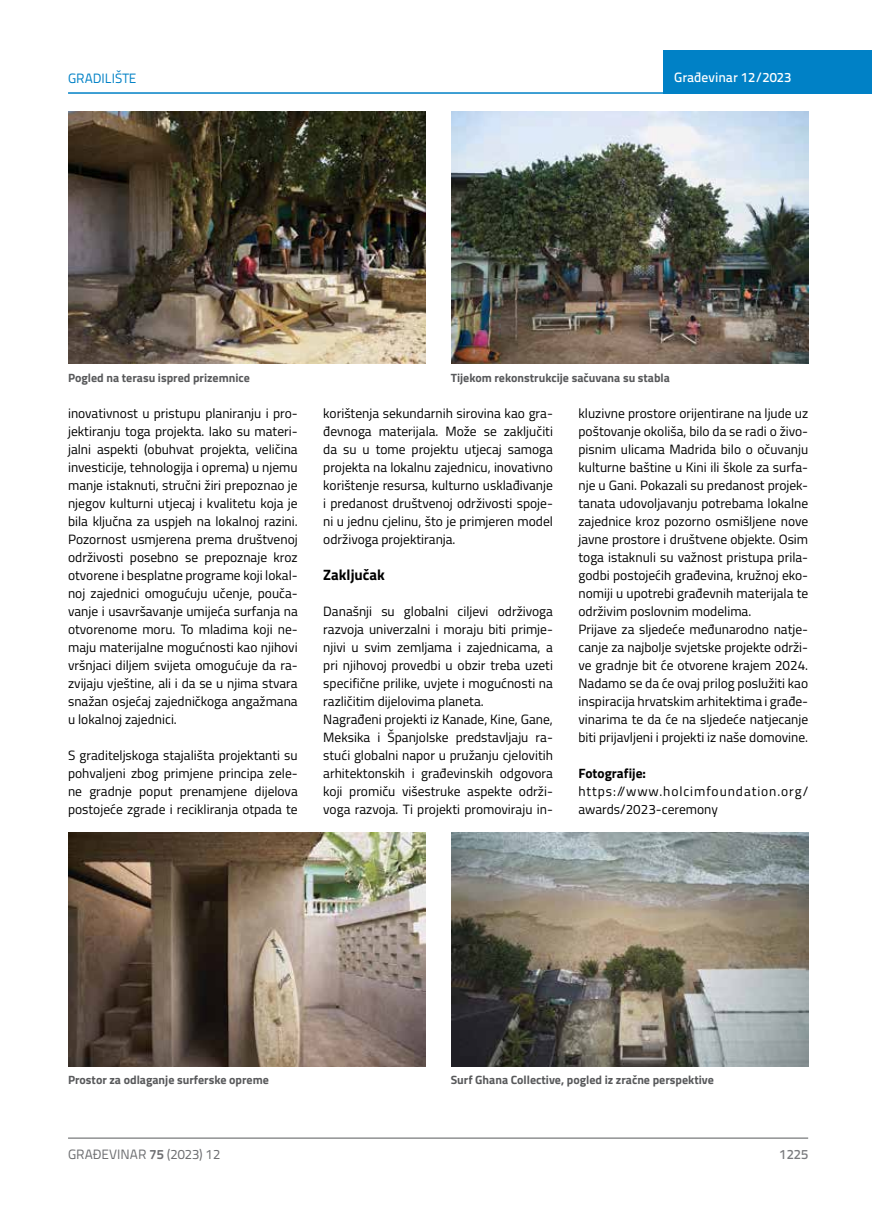
<style>
.page{position:relative;width:872px;height:1212px;background:#fff}
.page>*{position:absolute;margin:0;border:0;box-sizing:border-box;transform-origin:0 0}
.t1{font:700 15px "Titillium";color:#000}
.t2{font:13.5px/18px "Titillium";color:#000;text-align:justify}
.t3{font:13.5px/18px "Titillium";letter-spacing:.07em;color:#000}
.t4{font:13.5px "Titillium Text 22 L";color:#6d6e71}
.t5{font:500 13.5px "Titillium Text 22 L";color:#fff}
.t6{font:700 13.5px "Titillium";color:#000}
.t7{font:13.5px "Titillium Text 22 L";color:#0081c6}
.t8{font:500 13.5px "Titillium Text 22 L";color:#797a7d}
.t9{font:700 12px "Titillium";color:#58595b}
.s1{font-weight:700}
</style>
<div class="page">
<div style="left:663px;top:50px;width:209px;height:44px;background:#0081c6"></div>
<hr style="left:68px;top:92px;width:804px;height:2px;background:#0081c6">
<hr style="left:68px;top:1138px;width:740px;height:1px;background:#58595b">
<img style="left:68px;top:112px;width:357px;height:252px">
<img style="left:68px;top:832px;width:357px;height:234px">
<img style="left:451px;top:112px;width:357px;height:252px">
<img style="left:451px;top:832px;width:357px;height:234px">
<p class="t7" style="left:68px;top:68px;width:70px">GRADILIŠTE</p>
<p class="t5" style="left:674px;top:67px;width:118px">Građevinar 12/2023</p>
<p class="t9" style="left:68px;top:368px;width:183px">Pogled na terasu ispred prizemnice</p>
<p class="t9" style="left:451px;top:368px;width:221px">Tijekom rekonstrukcije sačuvana su stabla</p>
<p class="t2" style="left:68px;top:403px;width:231px">inovativnost u pristupu planiranju i pro&shy;jektiranju toga projekta. Iako su materi&shy;jalni aspekti (obuhvat projekta, veličina investicije, tehnologija i oprema) u njemu manje istaknuti, stručni žiri prepoznao je njegov kulturni utjecaj i kvalitetu koja je bila ključna za uspjeh na lokalnoj razini.<br>Pozornost usmjerena prema društvenoj održivosti posebno se prepoznaje kroz otvorene i besplatne programe koji lokal&shy;noj zajednici omogućuju učenje, pouča&shy;vanje i usavršavanje umijeća surfanja na otvorenome moru. To mladima koji ne&shy;maju materijalne mogućnosti kao njihovi vršnjaci diljem svijeta omogućuje da ra&shy;zvijaju vještine, ali i da se u njima stvara snažan osjećaj zajedničkoga angažmana u lokalnoj zajednici.</p>
<p class="t2" style="left:68px;top:746px;width:231px">S graditeljskoga stajališta projektanti su pohvaljeni zbog primjene principa zele&shy;ne gradnje poput prenamjene dijelova postojeće zgrade i recikliranja otpada te</p>
<p class="t2" style="left:323px;top:403px;width:231px">korištenja sekundarnih sirovina kao gra&shy;đevnoga materijala. Može se zaključiti da su u tome projektu utjecaj samoga projekta na lokalnu zajednicu, inovativno korištenje resursa, kulturno usklađivanje i predanost društvenoj održivosti spoje&shy;ni u jednu cjelinu, što je primjeren model održivoga projektiranja.</p>
<p class="t1" style="left:323px;top:563px;width:63px">Zaključak</p>
<p class="t2" style="left:323px;top:602px;width:231px;text-align:left">Današnji su globalni ciljevi održivoga razvoja univerzalni i moraju biti primje&shy;njivi u svim zemljama i zajednicama, a pri njihovoj provedbi u obzir treba uzeti specifične prilike, uvjete i mogućnosti na različitim dijelovima planeta.<br>Nagrađeni projekti iz Kanade, Kine, Gane, Meksika i Španjolske predstavljaju ra&shy;stući globalni napor u pružanju cjelovitih arhitektonskih i građevinskih odgovora koji promiču višestruke aspekte održi&shy;voga razvoja. Ti projekti promoviraju in-</p>
<p class="t2" style="left:578px;top:403px;width:231px;text-align:left">kluzivne prostore orijentirane na ljude uz poštovanje okoliša, bilo da se radi o živo&shy;pisnim ulicama Madrida bilo o očuvanju kulturne baštine u Kini ili škole za surfa&shy;nje u Gani. Pokazali su predanost projek&shy;tanata udovoljavanju potrebama lokalne zajednice kroz pozorno osmišljene nove javne prostore i društvene objekte. Osim toga istaknuli su važnost pristupa prila&shy;godbi postojećih građevina, kružnoj eko&shy;nomiji u upotrebi građevnih materijala te održivim poslovnim modelima.<br>Prijave za sljedeće međunarodno natje&shy;canje za najbolje svjetske projekte održi&shy;ve gradnje bit će otvorene krajem 2024.<br>Nadamo se da će ovaj prilog poslužiti kao inspiracija hrvatskim arhitektima i građe&shy;vinarima te da će na sljedeće natjecanje biti prijavljeni i projekti iz naše domovine.</p>
<p class="t6" style="left:578px;top:763px;width:69px">Fotografije:</p>
<p class="t3" style="left:578px;top:782px;width:231px">https://www.holcimfoundation.org/ awards/2023-ceremony</p>
<p class="t9" style="left:68px;top:1071px;width:202px">Prostor za odlaganje surferske opreme</p>
<p class="t9" style="left:451px;top:1071px;width:265px">Surf Ghana Collective, pogled iz zračne perspektive</p>
<p class="t4" style="left:68px;top:1144px;width:154px">GRAĐEVINAR <span class="s1">75</span> (2023) 12</p>
<p class="t8" style="left:779px;top:1144px;width:30px">1225</p>
</div>
